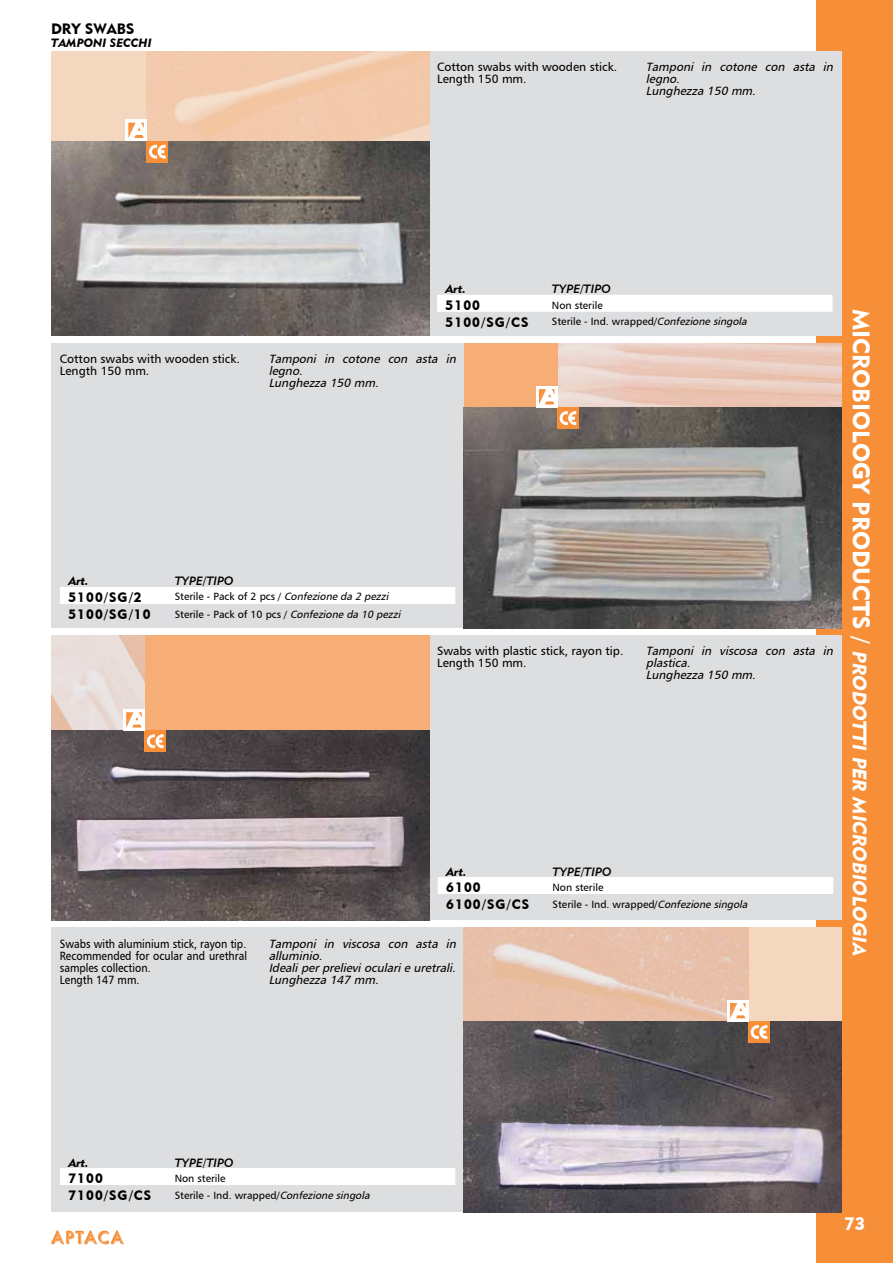
<style>
.page{position:relative;width:893px;height:1263px;background:#fff}
.page>*{position:absolute;margin:0;border:0;box-sizing:border-box;transform-origin:0 0}
.t1{font:italic 19.5px "Geometric 415 BT Black A";color:#fff}
.t2{font:18px "Geometric 415 BT Black A";color:#fff}
.t3{font:15px "Geometric 415 BT Black A";color:#000}
.t4{font:13.5px "Geometric 415 BT Black A";letter-spacing:.08em;color:#000}
.t5{font:italic 12px/12px "Humanist 777 BT Roman B";color:#000}
.t6{font:12px/12px "Humanist 777 BT Roman B";color:#000}
.t7{font:12px/12px "Humanist 777 BT Roman B";color:#000;scale:.89 1}
.t8{font:12px "Geometric 415 BT Medium Italic A";color:#000}
.t9{font:12px "Geometric 415 BT Black Italic A";color:#000}
.t10{font:10.5px "Humanist 777 BT Roman B";color:#000}
.s1{font-style:italic}
.s2{font-style:normal;font-size:24px}
</style>
<div class="page">
<div style="left:817px;top:0;width:76px;height:1263px;background:#f78f39"></div>
<svg style="left:51px;top:1230px;width:73px;height:14px"></svg>
<div style="left:51px;top:51px;width:791px;height:285px;background:#dddee0"></div>
<div style="left:51px;top:343px;width:791px;height:285px;background:#dddee0"></div>
<div style="left:51px;top:635px;width:791px;height:285px;background:#dddee0"></div>
<div style="left:51px;top:927px;width:791px;height:285px;background:#dddee0"></div>
<img style="left:51px;top:158px;width:378px;height:178px">
<img style="left:51px;top:748px;width:378px;height:172px">
<img style="left:464px;top:425px;width:378px;height:203px">
<img style="left:464px;top:1039px;width:378px;height:173px">
<div style="left:60px;top:587px;width:395px;height:17px;background:#fff"></div>
<div style="left:438px;top:877px;width:395px;height:17px;background:#fff"></div>
<div style="left:60px;top:1168px;width:395px;height:17px;background:#fff"></div>
<div style="left:437px;top:295px;width:396px;height:17px;background:#fff"></div>
<div style="left:147px;top:141px;width:21px;height:21px;background:#f78f39"></div>
<svg style="left:51px;top:51px;width:378px;height:107px"></svg>
<div style="left:145px;top:731px;width:21px;height:21px;background:#f78f39"></div>
<svg style="left:51px;top:635px;width:378px;height:113px"></svg>
<div style="left:557px;top:407px;width:22px;height:22px;background:#f78f39"></div>
<svg style="left:464px;top:343px;width:378px;height:82px"></svg>
<div style="left:748px;top:1021px;width:22px;height:22px;background:#f78f39"></div>
<svg style="left:463px;top:927px;width:379px;height:112px"></svg>
<p class="t3" style="left:51px;top:19px;width:85px">DRY SWABS</p>
<p class="t9" style="left:51px;top:35px;width:102px">TAMPONI SECCHI</p>
<p class="t6" style="left:437px;top:61px;width:182px">Cotton swabs with wooden stick.<br>Length 150 mm.</p>
<p class="t5" style="left:646px;top:61px;width:192px">Tamponi in cotone con asta in legno.<br>Lunghezza 150 mm.</p>
<p class="t6" style="left:60px;top:353px;width:182px">Cotton swabs with wooden stick.<br>Length 150 mm.</p>
<p class="t9" style="left:446px;top:282px;width:22px">Art.</p>
<p class="t8" style="left:552px;top:282px;width:60px">TYPE/TIPO</p>
<p class="t4" style="left:446px;top:297px;width:36px">5100</p>
<p class="t10" style="left:552px;top:298px;width:52px">Non sterile</p>
<p class="t4" style="left:446px;top:314px;width:84px">5100/SG/CS</p>
<p class="t10" style="left:552px;top:315px;width:199px">Sterile - Ind. wrapped/<span class="s1">Confezione singola</span></p>
<p class="t5" style="left:269px;top:353px;width:192px">Tamponi in cotone con asta in legno.<br>Lunghezza 150 mm.</p>
<p class="t9" style="left:68px;top:574px;width:22px">Art.</p>
<p class="t8" style="left:175px;top:574px;width:60px">TYPE/TIPO</p>
<p class="t4" style="left:68px;top:589px;width:75px">5100/SG/2</p>
<p class="t10" style="left:175px;top:590px;width:218px">S t e r i l e - P a c k o f 2 p c s / <span class="s1">Confezione da 2 pezzi</span></p>
<p class="t4" style="left:68px;top:606px;width:84px">5100/SG/10</p>
<p class="t10" style="left:175px;top:608px;width:230px">S te r i l e - Pa c k of 1 0 p c s / <span class="s1">Confezione da 10 pezzi</span></p>
<p class="t6" style="left:437px;top:645px;width:188px">Swabs with plastic stick, rayon tip.<br>Length 150 mm.</p>
<p class="t5" style="left:646px;top:645px;width:192px">Tamponi in viscosa con asta in plastica.<br>Lunghezza 150 mm.</p>
<p class="t9" style="left:446px;top:864px;width:22px">Art.</p>
<p class="t8" style="left:553px;top:864px;width:60px">TYPE/TIPO</p>
<p class="t4" style="left:446px;top:879px;width:36px">6100</p>
<p class="t10" style="left:553px;top:881px;width:52px">Non sterile</p>
<p class="t4" style="left:446px;top:896px;width:84px">6100/SG/CS</p>
<p class="t10" style="left:553px;top:897px;width:199px">Sterile - Ind. wrapped/<span class="s1">Confezione singola</span></p>
<p class="t7" style="left:60px;top:937px;width:212px">Swabs with aluminium stick, rayon tip.<br>Recommended for ocular and urethral samples collection.<br>Length 147 mm.</p>
<p class="t5" style="left:269px;top:937px;width:192px">Tamponi in viscosa con asta in alluminio.<br>Idealiperprelieviocularie uretrali.<br>Lunghezza 147 mm.</p>
<h1 class="t1" style="left:872px;top:309px;width:652px;rotate:90deg"><span class="s2">M I C RO B I O L O GY P RO D U CT S /</span> PRODOTTI PER MICROBIOLOGIA</h1>
<p class="t9" style="left:68px;top:1155px;width:22px">Art.</p>
<p class="t8" style="left:175px;top:1155px;width:60px">TYPE/TIPO</p>
<p class="t4" style="left:68px;top:1170px;width:36px">7100</p>
<p class="t10" style="left:175px;top:1172px;width:52px">Non sterile</p>
<p class="t4" style="left:68px;top:1187px;width:84px">7100/SG/CS</p>
<p class="t10" style="left:175px;top:1188px;width:199px">Sterile - Ind. wrapped/<span class="s1">Confezione singola</span></p>
<h2 class="t2" style="left:844px;top:1212px;width:22px">73</h2>
</div>
